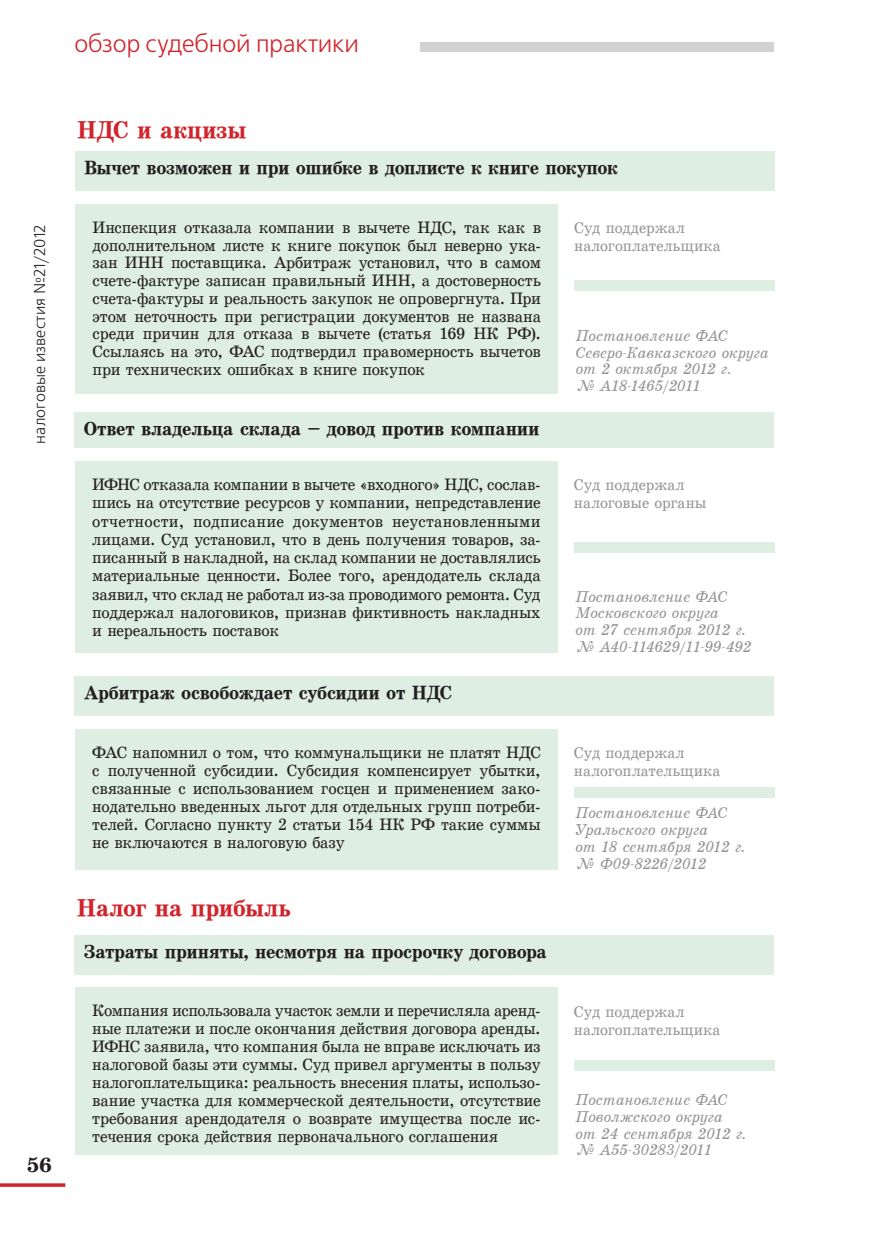
<style>
.page{position:relative;width:874px;height:1241px;background:#fff}
.page>*{position:absolute;margin:0;border:0;box-sizing:border-box;transform-origin:0 0}
.t1{font:700 24.5px "School Book Cyr";letter-spacing:-.01em;color:#d1232a;scale:.95 1}
.t2{font:24.5px "Free Set C";letter-spacing:-.01em;color:#d1232a}
.t3{font:700 21px "School Book Cyr";color:#231f20}
.t4{font:700 19.25px "School Book Cyr";letter-spacing:-.015em;color:#231f20;scale:.95 1}
.t5{font:16.62px/17.7px "School Book Cyr";letter-spacing:-.01em;color:#231f20;text-align:justify;scale:.95 1}
.t6{font:italic 15.75px/16.6px "School Book Cyr";letter-spacing:-.01em;color:#939598;scale:.95 1}
.t7{font:15.75px/18px "School Book Cyr";color:#939598;scale:.95 1}
.t8{font:15.75px "Free Set C";letter-spacing:.005em;color:#231f20}
</style>
<div class="page">
<svg style="left:23px;top:1186px;width:32px;height:1px"></svg>
<hr style="left:0;top:1183px;width:65px;height:3px;background:#d1232a">
<div style="left:75px;top:151px;width:699px;height:40px;background:#dfeee3"></div>
<div style="left:420px;top:42px;width:353px;height:10px;background:#d1d2d4"></div>
<div style="left:75px;top:204px;width:482px;height:189px;background:#dfeee3"></div>
<div style="left:574px;top:280px;width:200px;height:10px;background:#dfeee3"></div>
<div style="left:74px;top:412px;width:699px;height:35px;background:#dfeee3"></div>
<div style="left:75px;top:461px;width:482px;height:191px;background:#dfeee3"></div>
<div style="left:573px;top:542px;width:200px;height:10px;background:#dfeee3"></div>
<div style="left:74px;top:676px;width:699px;height:40px;background:#dfeee3"></div>
<div style="left:75px;top:728px;width:482px;height:141px;background:#dfeee3"></div>
<div style="left:573px;top:787px;width:200px;height:10px;background:#dfeee3"></div>
<div style="left:74px;top:934px;width:699px;height:40px;background:#dfeee3"></div>
<div style="left:75px;top:987px;width:482px;height:167px;background:#dfeee3"></div>
<div style="left:573px;top:1059px;width:200px;height:10px;background:#dfeee3"></div>
<h1 class="t2" style="left:74px;top:31px;width:286px">обзор судебной практики</h1>
<p class="t8" style="left:31px;top:443px;width:220px;rotate:-90deg">налоговые известия №21/2012</p>
<p class="t3" style="left:27px;top:1152px;width:26px">56</p>
<h1 class="t1" style="left:77px;top:116px;width:179px">НДС и акцизы</h1>
<p class="t4" style="left:84px;top:156px;width:563px">Вычет возможен и при ошибке в доплисте к книге покупок</p>
<p class="t5" style="left:92px;top:218px;width:473px">Инспекция отказала компании в вычете НДС, так как в дополнительном листе к книге покупок был неверно ука&shy;зан ИНН поставщика. Арбитраж установил, что в самом счете-фактуре записан правильный ИНН, а достоверность счета-фактуры и реальность закупок не опровергнута. При этом неточность при регистрации документов не названа среди причин для отказа в вычете (статья 169 НК РФ).<br>Ссылаясь на это, ФАС подтвердил правомерность вычетов при технических ошибках в книге покупок</p>
<p class="t4" style="left:84px;top:417px;width:481px">Ответ владельца склада – довод против компании</p>
<p class="t5" style="left:92px;top:475px;width:473px;line-height:18.2px">ИФНС отказала компании в вычете «входного» НДС, сослав&shy;шись на отсутствие ресурсов у компании, непредставление отчетности, подписание документов неустановленными лицами. Суд установил, что в день получения товаров, за&shy;писанный в накладной, на склад компании не доставлялись материальные ценности. Более того, арендодатель склада заявил, что склад не работал из-за проводимого ремонта. Суд поддержал налоговиков, признав фиктивность накладных и нереальность поставок</p>
<p class="t4" style="left:84px;top:681px;width:389px">Арбитраж освобождает субсидии от НДС</p>
<p class="t5" style="left:92px;top:742px;width:473px">ФАС напомнил о том, что коммунальщики не платят НДС с полученной субсидии. Субсидия компенсирует убытки, связанные с использованием госцен и применением зако&shy;нодательно введенных льгот для отдельных групп потреби&shy;телей. Согласно пункту 2 статьи 154 НК РФ такие суммы не включаются в налоговую базу</p>
<h1 class="t1" style="left:77px;top:893px;width:226px">Налог на прибыль</h1>
<p class="t4" style="left:84px;top:939px;width:489px">Затраты приняты, несмотря на просрочку договора</p>
<p class="t5" style="left:92px;top:1001px;width:473px">Компания использовала участок земли и перечисляла аренд&shy;ные платежи и после окончания действия договора аренды.<br>ИФНС заявила, что компания была не вправе исключать из налоговой базы эти суммы. Суд привел аргументы в пользу налогоплательщика: реальность внесения платы, использо&shy;вание участка для коммерческой деятельности, отсутствие требования арендодателя о возврате имущества после ис&shy;течения срока действия первоначального соглашения</p>
<p class="t7" style="left:574px;top:218px;width:155px">Суд поддержал налогоплательщика</p>
<p class="t6" style="left:575px;top:327px;width:204px">Постановление ФАС<br>Северо-Кавказского округа от 2 октября 2012 г.<br>№ А18-1465/2011</p>
<p class="t7" style="left:573px;top:475px;width:141px">Суд поддержал налоговые органы</p>
<p class="t6" style="left:575px;top:587px;width:187px">Постановление ФАС<br>Московского округа<br>от 27 сентября 2012 г. № А40-114629/11-99-492</p>
<p class="t7" style="left:573px;top:743px;width:155px">Суд поддержал налогоплательщика</p>
<p class="t6" style="left:575px;top:804px;width:179px">Постановление ФАС<br>Уральского округа<br>от 18 сентября 2012 г. № Ф09-8226/2012</p>
<p class="t7" style="left:573px;top:1001px;width:155px">Суд поддержал налогоплательщика</p>
<p class="t6" style="left:575px;top:1091px;width:180px">Постановление ФАС<br>Поволжского округа от 24 сентября 2012 г. № А55-30283/2011</p>
</div>
